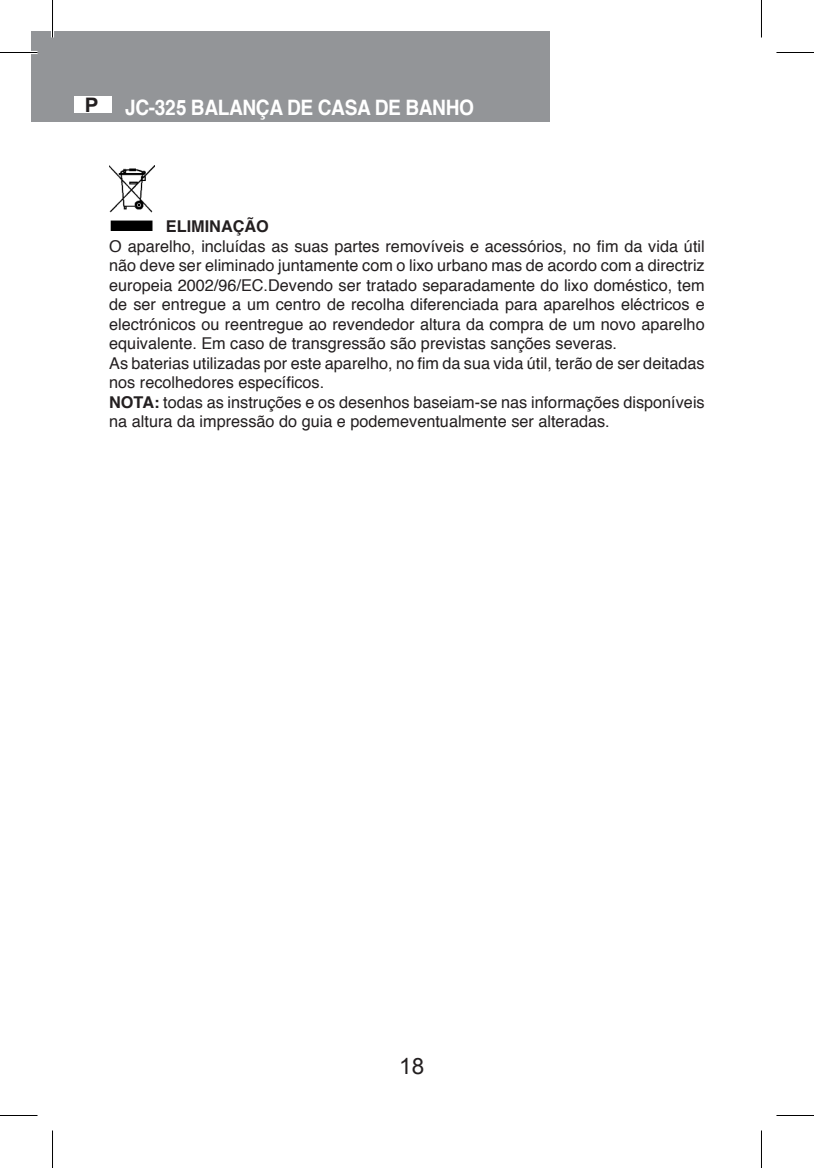
<style>
.page{position:relative;width:814px;height:1168px;background:#fff}
.page>*{position:absolute;margin:0;border:0;box-sizing:border-box;transform-origin:0 0}
.t1{font:22.5px "Arial";color:#231f20}
.t2{font:700 21.25px "Helvetica";letter-spacing:-.02em;color:#fff;scale:.9 1}
.t3{font:16.25px/19.5px "Helvetica";color:#231f20}
.t4{font:700 16.25px "Helvetica";color:#231f20}
.s1{font-family:"Arial";font-size:20px;color:#231f20}
.s2{font-family:"Arial"}
.s3{font-weight:700}
</style>
<div class="page">
<div style="left:31px;top:31px;width:519px;height:91px;background:#939598"></div>
<div style="left:74px;top:97px;width:38px;height:16px;background:#fff"></div>
<img style="left:109px;top:166px;width:45px;height:64px">
<hr style="left:0;top:51px;width:38px;height:3px;background:#fff">
<hr style="left:51px;top:0;width:3px;height:38px;background:#fff">
<hr style="left:0;top:52px;width:38px;height:1px;background:#000">
<hr style="left:776px;top:52px;width:38px;height:1px;background:#000">
<hr style="left:0;top:1115px;width:38px;height:1px;background:#000">
<hr style="left:776px;top:1115px;width:38px;height:1px;background:#000">
<hr style="left:52px;top:0;width:1px;height:38px;background:#000">
<hr style="left:52px;top:1130px;width:1px;height:38px;background:#000">
<hr style="left:761px;top:0;width:1px;height:38px;background:#000">
<hr style="left:761px;top:1130px;width:1px;height:38px;background:#000">
<h2 class="t2" style="left:85px;top:90px;width:434px"><span class="s1">P</span> JC-32<span class="s2">5</span> BALANÇA DE CASA DE BANHO</h2>
<p class="t4" style="left:166px;top:213px;width:104px">ELIMINAÇÃO</p>
<p class="t3" style="left:109px;top:237px;width:597px">O aparelho, incluídas as suas partes removíveis e acessórios, no fim da vida útil não deve ser eliminado juntamente com o lixo urbano mas de acordo com a directriz europeia 2002/96/EC.Devendo ser tratado separadamente do lixo doméstico, tem de ser entregue a um centro de recolha diferenciada para aparelhos eléctricos e electrónicos ou reentregue ao revendedor altura da compra de um novo aparelho equivalente. Em caso de transgressão são previstas sanções severas.<br>As baterias utilizadas por este aparelho, no fim da sua vida útil, terão de ser deitadas nos recolhedores específicos.<br><span class="s3">NOTA:</span> todas as instruções e os desenhos baseiam-se nas informações disponíveis na altura da impressão do guia e podemeventualmente ser alteradas.</p>
<h1 class="t1" style="left:399px;top:1052px;width:27px">18</h1>
</div>
